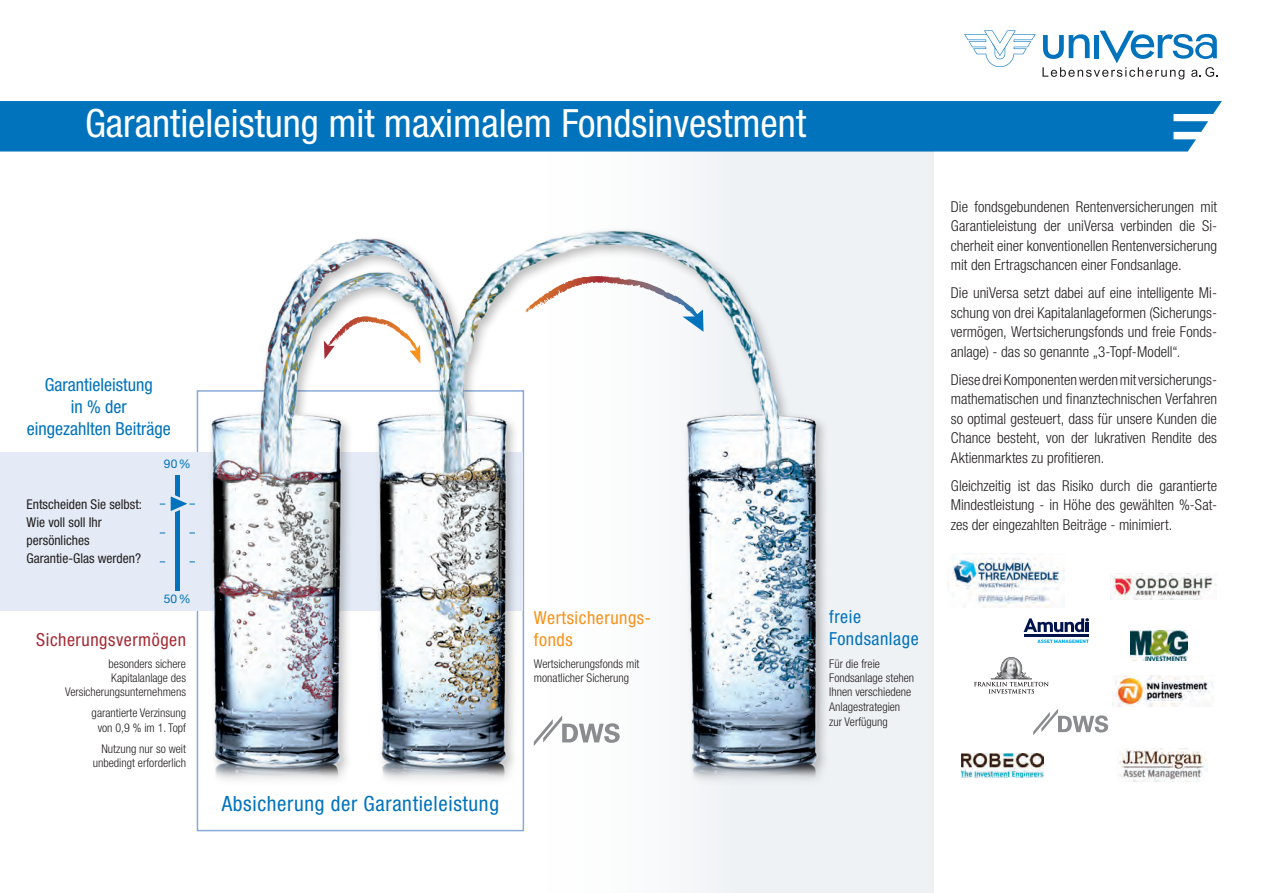
<style>
.page{position:relative;width:1263px;height:893px;background:#fff}
.page>*{position:absolute;margin:0;border:0;box-sizing:border-box;transform-origin:0 0}
.t1{font:condensed 39px "Helvetica Neue LT Std";color:#fff}
.t2{font:condensed 21px "Helvetica Neue LT Std";letter-spacing:.03em;color:#0073bc}
.t3{font:condensed 18px/21.6px "Helvetica Neue LT Std";color:#0073bc;text-align:center}
.t4{font:condensed 18px/21.6px "Helvetica Neue LT Std";letter-spacing:.03em;color:#f7931d}
.t5{font:condensed 18px "Helvetica Neue LT Std";letter-spacing:.03em;color:#a72b35}
.t6{font:condensed 18px/21.6px "Helvetica Neue LT Std";letter-spacing:.03em;color:#0073bc}
.t7{font:300 condensed 15px/19.5px "Helvetica Neue LT Std";color:#231f20;text-align:justify}
.t8{font:condensed 13.5px/18px "Helvetica Neue LT Std";color:#231f20}
.t9{font:300 condensed 12px/14.4px "Helvetica Neue LT Std";color:#231f20}
.t10{font:12px "Helvetica Neue LT Std";color:#0073bc}
.s1{font-size:12.15px}
</style>
<div class="page">
<div style="left:0;top:101px;width:1222px;height:51px;background:#0073bc"></div>
<svg style="left:1042px;top:31px;width:175px;height:48px"></svg>
<svg style="left:964px;top:30px;width:72px;height:37px"></svg>
<div style="left:523px;top:152px;width:411px;height:741px;background:linear-gradient(to right,#fefefe,#eaeef2)"></div>
<div style="left:0;top:452px;width:523px;height:159px;background:#e4ebf6"></div>
<img style="left:159px;top:196px;width:728px;height:593px">
<svg style="left:324px;top:316px;width:45px;height:43px"></svg>
<svg style="left:410px;top:345px;width:10px;height:19px"></svg>
<svg style="left:525px;top:276px;width:75px;height:36px"></svg>
<svg style="left:683px;top:310px;width:20px;height:22px"></svg>
<img style="left:1118px;top:749px;width:89px;height:32px">
<img style="left:961px;top:753px;width:83px;height:24px">
<svg style="left:974px;top:657px;width:75px;height:37px"></svg>
<img style="left:1130px;top:631px;width:58px;height:29px">
<svg style="left:534px;top:715px;width:86px;height:31px"></svg>
<svg style="left:1033px;top:709px;width:75px;height:26px"></svg>
<img style="left:947px;top:553px;width:117px;height:54px">
<img style="left:1110px;top:573px;width:106px;height:27px">
<img style="left:1112px;top:675px;width:101px;height:31px">
<svg style="left:1024px;top:618px;width:65px;height:14px"></svg>
<hr style="left:1024px;top:634px;width:65px;height:3px;background:#00134d">
<svg style="left:1037px;top:639px;width:52px;height:4px"></svg>
<h1 class="t1" style="left:85px;top:101px;width:722px">Garantieleistung mit maximalem Fondsinvestment</h1>
<p class="t3" style="left:27px;top:374px;width:146px">Garantieleistung<br>in % der eingezahlten Beiträge</p>
<p class="t8" style="left:27px;top:496px;width:117px">Entscheiden Sie selbst:<br>Wie voll soll Ihr persönliches<br>Garantie-Glas werden?</p>
<p class="t10" style="left:164px;top:456px;width:29px">90%</p>
<p class="t10" style="left:164px;top:592px;width:28px">50%</p>
<p class="t5" style="left:36px;top:629px;width:151px">Sicherungsvermögen</p>
<p class="t9" style="left:65px;top:656px;width:123px;text-align:right">besonders sichere<br>Kapitalanlage des<br>Versicherungsunternehmens</p>
<p class="t9" style="left:92px;top:706px;width:96px;text-align:center"><span class="s1">g</span>arantierte Verzinsung von 0,9 % im 1. Topf</p>
<p class="t9" style="left:93px;top:741px;width:95px;text-align:right">Nutzung nur so weit unbedingt erforderlich</p>
<h2 class="t2" style="left:222px;top:791px;width:279px">Absicherung der Garantieleistung</h2>
<p class="t4" style="left:534px;top:607px;width:119px">Wertsicherungs&shy;fonds</p>
<p class="t9" style="left:534px;top:656px;width:107px">Wertsicherungsfonds mit monatlicher Sicherung</p>
<p class="t6" style="left:829px;top:606px;width:91px">freie<br>Fondsanlage</p>
<p class="t9" style="left:829px;top:656px;width:87px">Für die freie<br>Fondsanlage stehen<br>Ihnen verschiedene<br>Anlagestrategien zur Verfügung</p>
<p class="t7" style="left:951px;top:197px;width:268px">Die fondsgebundenen Rentenversicherungen mit Garantieleistung der uniVersa verbinden die Si&shy;cherheit einer konventionellen Rentenversicherung mit den Ertragschancen einer Fondsanlage.</p>
<p class="t7" style="left:951px;top:283px;width:268px">Die uniVersa setzt dabei auf eine intelligente Mi&shy;schung von drei Kapitalanlageformen (Sicherungs&shy;vermögen, Wertsicherungsfonds und freie Fonds&shy;anlage) - das so genannte „3-Topf-Modell“.</p>
<p class="t7" style="left:951px;top:370px;width:268px">Diese drei Komponenten werden mit versicherungs&shy;mathematischen und finanztechnischen Verfahren so optimal gesteuert, dass für unsere Kunden die Chance besteht, von der lukrativen Rendite des Aktienmarktes zu profitieren.</p>
<p class="t7" style="left:951px;top:476px;width:268px">Gleichzeitig ist das Risiko durch die garantierte Mindestleistung - in Höhe des gewählten %-Sat&shy;zes der eingezahlten Beiträge - minimiert.</p>
</div>
